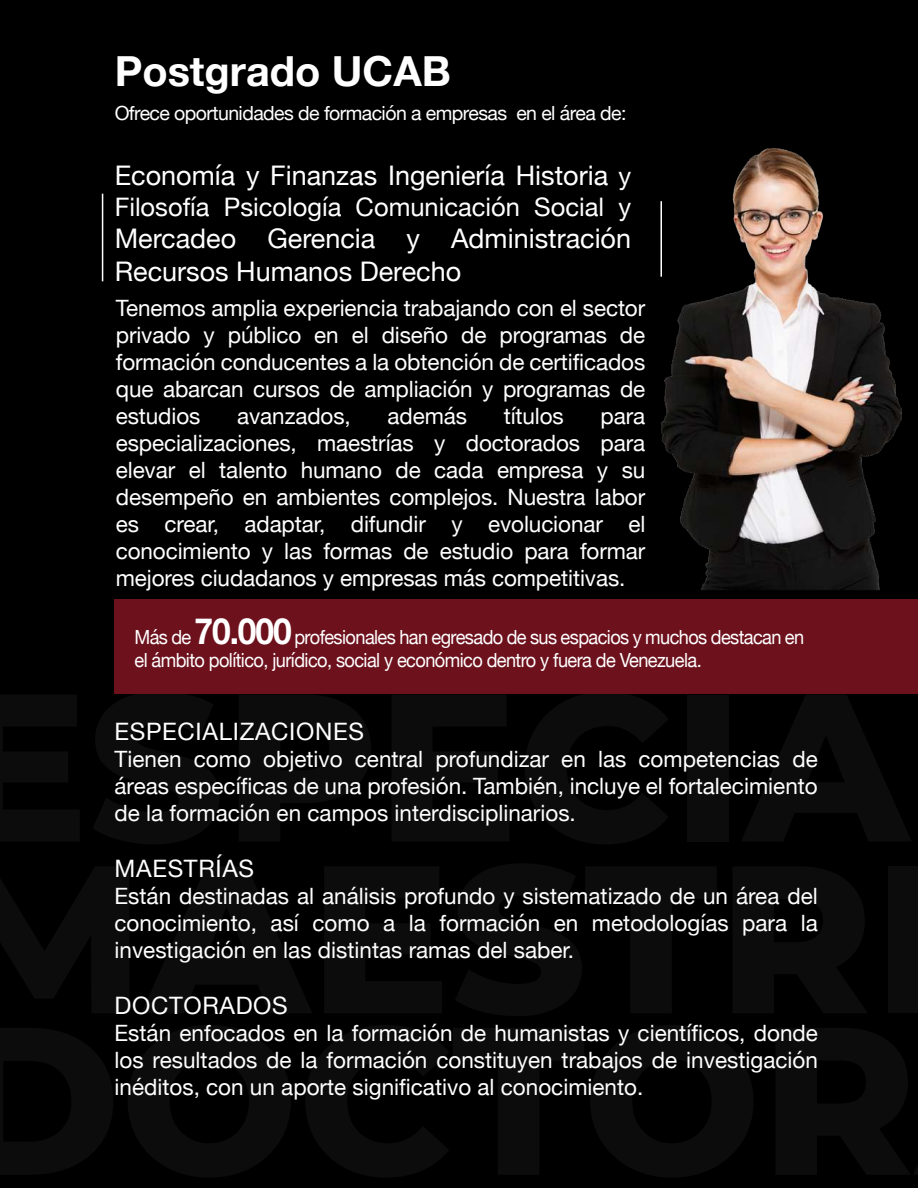
<style>
.page{position:relative;width:918px;height:1188px;background:#000}
.page>*{position:absolute;margin:0;border:0;box-sizing:border-box;transform-origin:0 0}
.t1{font:800 210px/166.6px "Montserrat";color:#fff}
.t2{font:700 41.4px "Helvetica Neue";color:#fff}
.t3{font:27px/32.4px "Helvetica Neue";color:#fff}
.t4{font:25.5px "Helvetica Neue";color:#fff}
.t5{font:24px "Helvetica Neue";letter-spacing:.03em;color:#fff}
.t6{font:22.5px/27px "Helvetica Neue";color:#fff;text-align:justify}
.t7{font:19.5px/23.4px "Helvetica Neue";letter-spacing:-.03em;color:#fff;scale:.93 1}
.t8{font:19.5px "Helvetica Neue";letter-spacing:-.03em;color:#fff}
.s1{font-size:25.5px}
.s2{font-weight:700;font-size:36px}
</style>
<div class="page">
<img style="left:661px;top:148px;width:241px;height:443px">
<hr style="left:102px;top:194px;width:1px;height:87px;background:#fff">
<hr style="left:660px;top:201px;width:2px;height:76px;background:#fff">
<div style="left:114px;top:599px;width:804px;height:95px;background:#6d111d"></div>
<h2 class="t2" style="left:115px;top:39px;width:338px">Postgrado UCAB</h2>
<p class="t8" style="left:115px;top:99px;width:513px">Ofrece oportunidades de formación a empresas en el área de:</p>
<p class="t3" style="left:115px;top:161px;width:518px">Economía y Finanzas Ingeniería Historia <span class="s1">y</span></p>
<p class="t4" style="left:115px;top:188px;width:518px">Filosofía Psicología Comunicación Social y</p>
<p class="t3" style="left:115px;top:224px;width:518px">Mercadeo Gerencia y Administración<br>Recursos Humanos Derecho</p>
<p class="t6" style="left:116px;top:296px;width:531px">Tenemos amplia experiencia trabajando con el sector privado y público en el diseño de programas de formación conducentes a la obtención de certificados que abarcan cursos de ampliación y programas de estudios</p>
<p class="t6" style="left:237px;top:404px;width:115px">avanzados,</p>
<p class="t6" style="left:388px;top:404px;width:81px">además</p>
<p class="t6" style="left:504px;top:404px;width:62px">títulos</p>
<p class="t6" style="left:116px;top:404px;width:531px;text-indent:485px">para especializaciones, maestrías y doctorados para elevar el talento humano de cada empresa y su desempeño en ambientes complejos. Nuestra labor es crear, adaptar, difundir y evolucionar el conocimiento y las formas de estudio para formar mejores ciudadanos y empresas más competitivas.</p>
<p class="t7" style="left:134px;top:626px;width:722px">Más de <span class="s2">70.000</span> profesionales han egresado de sus espacios y muchos destacan en el ámbito político, jurídico, social y económico dentro y fuera de Venezuela.</p>
<h1 class="t1" style="left:-56px;top:672px;width:1002px">ESPECIA<br>MAESTRI<br>DOCTOR</h1>
<p class="t5" style="left:115px;top:714px;width:251px">ESPECIALIZACIONES</p>
<p class="t6" style="left:115px;top:747px;width:705px">Tienen como objetivo central profundizar en las competencias de áreas específicas de una profesión. También, incluye el fortalecimiento de la formación en campos interdisciplinarios.</p>
<p class="t5" style="left:115px;top:851px;width:141px">MAESTRÍAS</p>
<p class="t6" style="left:115px;top:884px;width:705px">Están destinadas al análisis profundo y sistematizado de un área del conocimiento, así como a la formación en metodologías para la investigación en las distintas ramas del saber.</p>
<p class="t5" style="left:115px;top:988px;width:175px">DOCTORADOS</p>
<p class="t6" style="left:115px;top:1020px;width:705px">Están enfocados en la formación de humanistas y científicos, donde los resultados de la formación constituyen trabajos de investigación inéditos, con un aporte significativo al conocimiento.</p>
</div>
